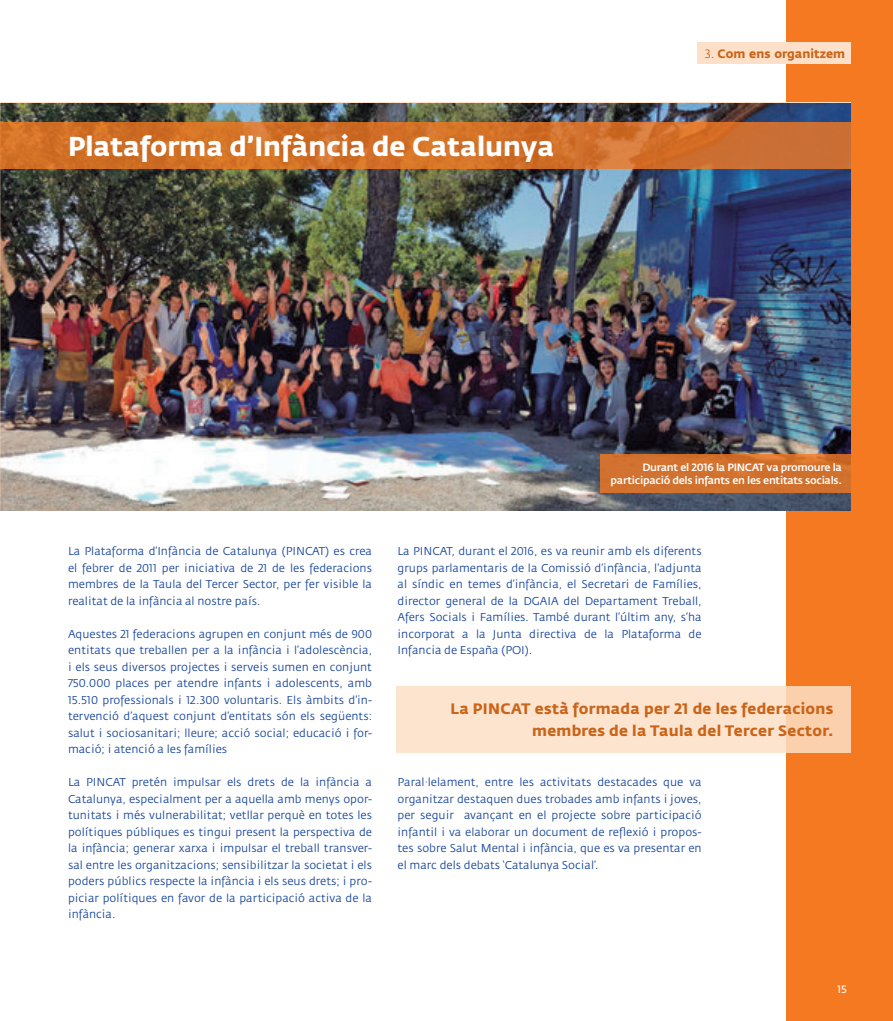
<style>
.page{position:relative;width:893px;height:1021px;background:#fff}
.page>*{position:absolute;margin:0;border:0;box-sizing:border-box;transform-origin:0 0}
._1_títols{font:700 27px "Fedra Sans";color:#fff}
.destacado_DCHA{font:700 15px/21px "Fedra Sans";letter-spacing:.02em;color:#c96418;text-align:right}
.t1{font:700 12px "Fedra Sans";color:#c96418}
._3_text{font:11.25px/16.5px "Fedra Sans";color:#18469d;text-align:justify}
.peus_foto{font:500 10.5px/13.5px "Fedra Sans";letter-spacing:-.03em;color:#fff;text-align:right}
.t2{font:10.5px "Fedra Sans";color:#fff}
.s1{font-weight:400}
</style>
<div class="page">
<div style="left:787px;top:0;width:106px;height:1020px;background:#f47921"></div>
<div style="left:697px;top:43px;width:153px;height:21px;background:#fde0c7"></div>
<img style="left:1px;top:104px;width:849px;height:406px">
<img style="left:0;top:102px;width:1px;height:408px">
<div style="left:600px;top:454px;width:250px;height:39px;background:#d2712e"></div>
<svg style="left:396px;top:686px;width:454px;height:66px;fill:#fde4cf"></svg>
<svg style="left:1px;top:122px;width:849px;height:47px;fill:#d06f28"></svg>
<hr style="left:0;top:122px;width:1px;height:47px;background:#f47921">
<p class="_1_títols" style="left:68px;top:130px;width:488px">Plataforma d’Infància de Catalunya</p>
<p class="t1" style="left:705px;top:46px;width:142px"><span class="s1">3.</span> Com ens organitzem</p>
<p class="peus_foto" style="left:611px;top:460px;width:233px">Durant el 2016 la PINCAT va promoure la participació dels infants en les entitats socials.</p>
<p class="_3_text" style="left:68px;top:543px;width:306px">La Plataforma d’Infància de Catalunya (PINCAT) es crea el febrer de 2011 per iniciativa de 21 de les federacions membres de la Taula del Tercer Sector, per fer visible la realitat de la infància al nostre país.</p>
<p class="_3_text" style="left:68px;top:626px;width:306px">Aquestes 21 federacions agrupen en conjunt més de 900 entitats que treballen per a la infància i l’adolescència, i els seus diversos projectes i serveis sumen en conjunt 750.000 places per atendre infants i adolescents, amb 15.510 professionals i 12.300 voluntaris. Els àmbits d’in&shy;tervenció d’aquest conjunt d’entitats són els següents: salut i sociosanitari; lleure; acció social; educació i for&shy;mació; i atenció a les famílies</p>
<p class="_3_text" style="left:68px;top:774px;width:306px">La PINCAT pretén impulsar els drets de la infància a Catalunya, especialment per a aquella amb menys opor&shy;tunitats i més vulnerabilitat; vetllar perquè en totes les polítiques públiques es tingui present la perspectiva de la infància; generar xarxa i impulsar el treball transver&shy;sal entre les organitzacions; sensibilitzar la societat i els poders públics respecte la infància i els seus drets; i pro&shy;piciar polítiques en favor de la participació activa de la infància.</p>
<p class="_3_text" style="left:398px;top:543px;width:306px">La PINCAT, durant el 2016, es va reunir amb els diferents grups parlamentaris de la Comissió d’infància, l’adjunta al síndic en temes d’infància, el Secretari de Famílies, director general de la DGAIA del Departament Treball, Afers Socials i Famílies. També durant l’últim any, s’ha incorporat a la Junta directiva de la Plataforma de Infancia de España (POI).</p>
<p class="destacado_DCHA" style="left:451px;top:699px;width:384px">La PINCAT està formada per 21 de les federacions membres de la Taula del Tercer Sector.</p>
<p class="_3_text" style="left:398px;top:774px;width:306px">Paral·lelament, entre les activitats destacades que va organitzar destaquen dues trobades amb infants i joves, per seguir avançant en el projecte sobre participació infantil i va elaborar un document de reflexió i propos&shy;tes sobre Salut Mental i infància, que es va presentar en el marc dels debats ‘Catalunya Social’.</p>
<p class="t2" style="left:837px;top:983px;width:11px">15</p>
</div>
